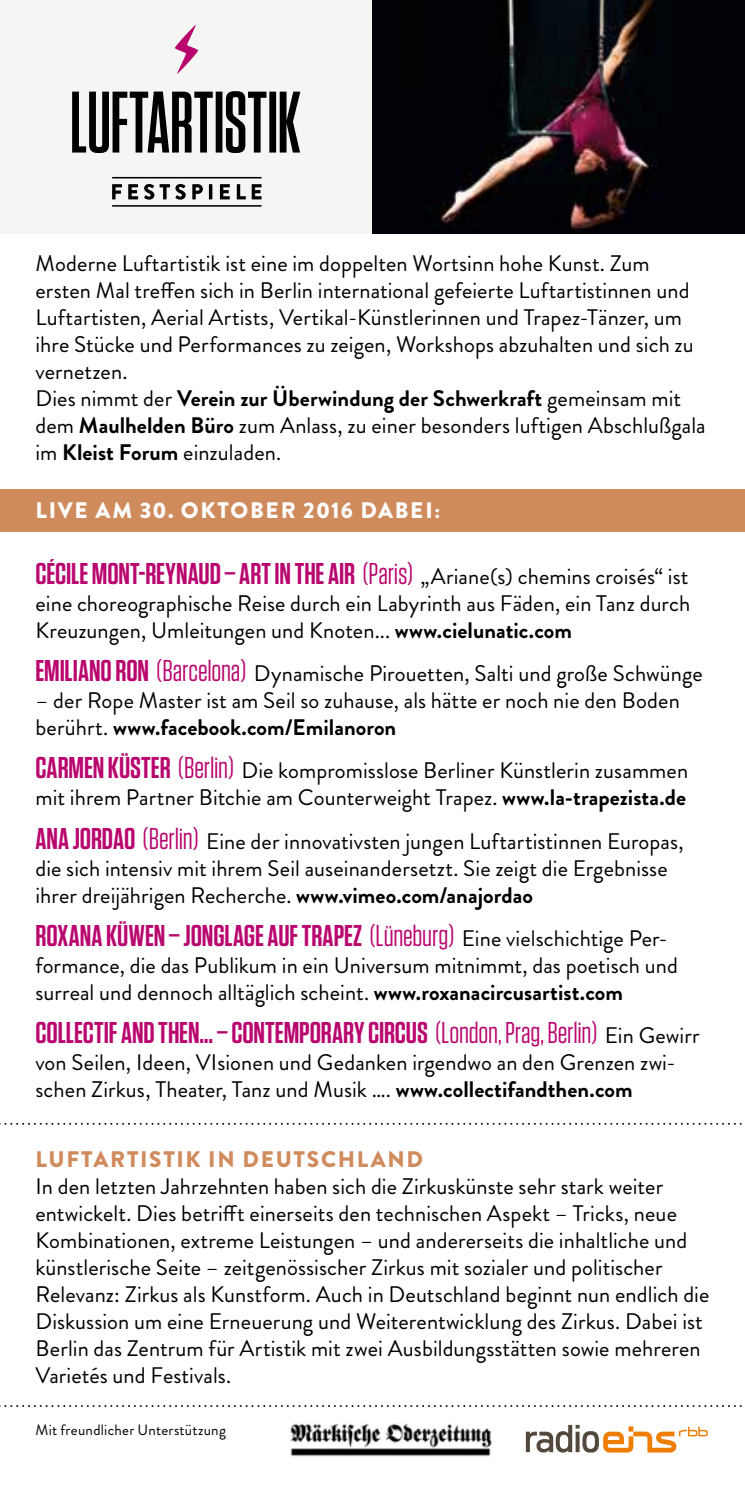
<style>
.page{position:relative;width:745px;height:1489px;background:#fff}
.page>*{position:absolute;margin:0;border:0;box-sizing:border-box;transform-origin:0 0}
.t1{font:600 30px "Tungsten";letter-spacing:-.005em;color:#b9066f}
.t2{font:22.5px/27px "Brandon Grotesque";letter-spacing:.005em;color:#000}
.t3{font:900 22.5px "Brandon Grotesque";letter-spacing:.075em;color:#fff}
.t4{font:900 22.5px "Brandon Grotesque";letter-spacing:.075em;color:#d08b5d}
.t5{font:15px "Brandon Grotesque";letter-spacing:.015em;color:#000}
.s1{font-weight:700}
.s2{font-weight:400}
.s3{font-family:"Brandon Grotesque";font-weight:400;font-size:22.5px;color:#000}
.s4{font-family:"Tungsten";font-weight:600;font-size:30px;color:#b9066f}
.s5{font-family:"Tungsten";font-size:30px;color:#b9066f}
</style>
<div class="page">
<div style="left:0;top:489px;width:744px;height:42px;background:#d08b5d"></div>
<svg style="left:0;top:1123px;width:742px;height:1px"></svg>
<div style="left:0;top:0;width:372px;height:234px;background:#f5f5f4"></div>
<img style="left:372px;top:0;width:372px;height:234px">
<svg style="left:175px;top:25px;width:23px;height:49px"></svg>
<svg style="left:72px;top:91px;width:228px;height:62px"></svg>
<svg style="left:112px;top:184px;width:149px;height:16px"></svg>
<hr style="left:112px;top:177px;width:149px;height:1px;background:#000">
<hr style="left:112px;top:205px;width:149px;height:2px;background:#000">
<svg style="left:0;top:1405px;width:742px;height:1px"></svg>
<svg style="left:525px;top:1424px;width:182px;height:28px"></svg>
<img style="left:290px;top:1423px;width:202px;height:34px">
<p class="t2" style="left:35px;top:250px;width:671px">Moderne Luftartistik ist eine im doppelten Wortsinn hohe Kunst. Zum ersten Mal treffen sich in Berlin international gefeierte Luftartistinnen und Luftartisten, Aerial Artists, Vertikal-Künstlerinnen und Trapez-Tänzer, um ihre Stücke und Performances zu zeigen, Workshops abzuhalten und sich zu vernetzen.<br>Dies nimmt der <span class="s1">Verein zur Überwindung der Schwerkraft</span> gemeinsam mit dem <span class="s1">Maulhelden Büro</span> zum Anlass, zu einer besonders luftigen Abschlußgala im <span class="s1">Kleist Forum</span> einzuladen.</p>
<p class="t3" style="left:36px;top:494px;width:406px">LIVE AM 30. OKTOBER 2016 DABEI:</p>
<h1 class="t1" style="left:35px;top:558px;width:654px">CÉCILE MONT-REYNAUD – ART IN THE AIR <span class="s2">(Paris)</span> <span class="s3">„Ariane(s) chemins croisés“ ist</span></h1>
<p class="t2" style="left:35px;top:590px;width:655px">eine choreographische Reise durch ein Labyrinth aus Fäden, ein Tanz durch<br>Kreuzungen, Umleitungen und Knoten... <span class="s1">www.cielunatic.com</span></p>
<p class="t2" style="left:35px;top:660px;width:668px"><span class="s4">EMILIANO RON</span> <span class="s5">(Barcelona)</span> Dynamische Pirouetten, Salti und große Schwünge</p>
<p class="t2" style="left:35px;top:687px;width:645px">– der Rope Master ist am Seil so zuhause, als hätte er noch nie den Boden berührt. <span class="s1">www.facebook.com/Emilanoron</span></p>
<p class="t2" style="left:35px;top:757px;width:654px"><span class="s4">CARMEN KÜSTER</span> <span class="s5">(Berlin)</span> Die kompromisslose Berliner Künstlerin zusammen mit ihrem Partner Bitchie am Counterweight Trapez. <span class="s1">www.la-trapezista.de</span></p>
<p class="t2" style="left:35px;top:827px;width:649px"><span class="s4">ANA JORDAO</span> <span class="s5">(Berlin)</span> Eine der innovativsten jungen Luftartistinnen Europas, die sich intensiv mit ihrem Seil auseinandersetzt. Sie zeigt die Ergebnisse ihrer dreijährigen Recherche. <span class="s1">www.vimeo.com/anajordao</span></p>
<h1 class="t1" style="left:35px;top:919px;width:633px">ROXANA KÜWEN – JONGLAGE AUF TRAPEZ <span class="s2">(Lüneburg)</span> <span class="s3">Eine vielschichtige Per-</span></h1>
<p class="t2" style="left:35px;top:951px;width:643px">formance, die das Publikum in ein Universum mitnimmt, das poetisch und surreal und dennoch alltäglich scheint. <span class="s1">www.roxanacircusartist.com</span></p>
<h1 class="t1" style="left:35px;top:1016px;width:665px">COLLECTIF AND THEN… – CONTEMPORARY CIRCUS <span class="s2">(London, Prag, Berlin)</span> <span class="s3">Ein Gewirr</span></h1>
<p class="t2" style="left:35px;top:1048px;width:641px">von Seilen, Ideen, VIsionen und Gedanken irgendwo an den Grenzen zwi&shy;schen Zirkus, Theater, Tanz und Musik …. <span class="s1">www.collectifandthen.com</span></p>
<p class="t4" style="left:36px;top:1142px;width:388px">LUFTARTISTIK IN DEUTSCHLAND</p>
<p class="t2" style="left:35px;top:1172px;width:675px">In den letzten Jahrzehnten haben sich die Zirkuskünste sehr stark weiter entwickelt. Dies betrifft einerseits den technischen Aspekt – Tricks, neue Kombinationen, extreme Leistungen – und andererseits die inhaltliche und künstlerische Seite – zeitgenössischer Zirkus mit sozialer und politischer Relevanz: Zirkus als Kunstform. Auch in Deutschland beginnt nun endlich die Diskussion um eine Erneuerung und Weiterentwicklung des Zirkus. Dabei ist Berlin das Zentrum für Artistik mit zwei Ausbildungsstätten sowie mehreren Varietés und Festivals.</p>
<p class="t5" style="left:35px;top:1419px;width:192px">Mit freundlicher Unterstützung</p>
</div>
